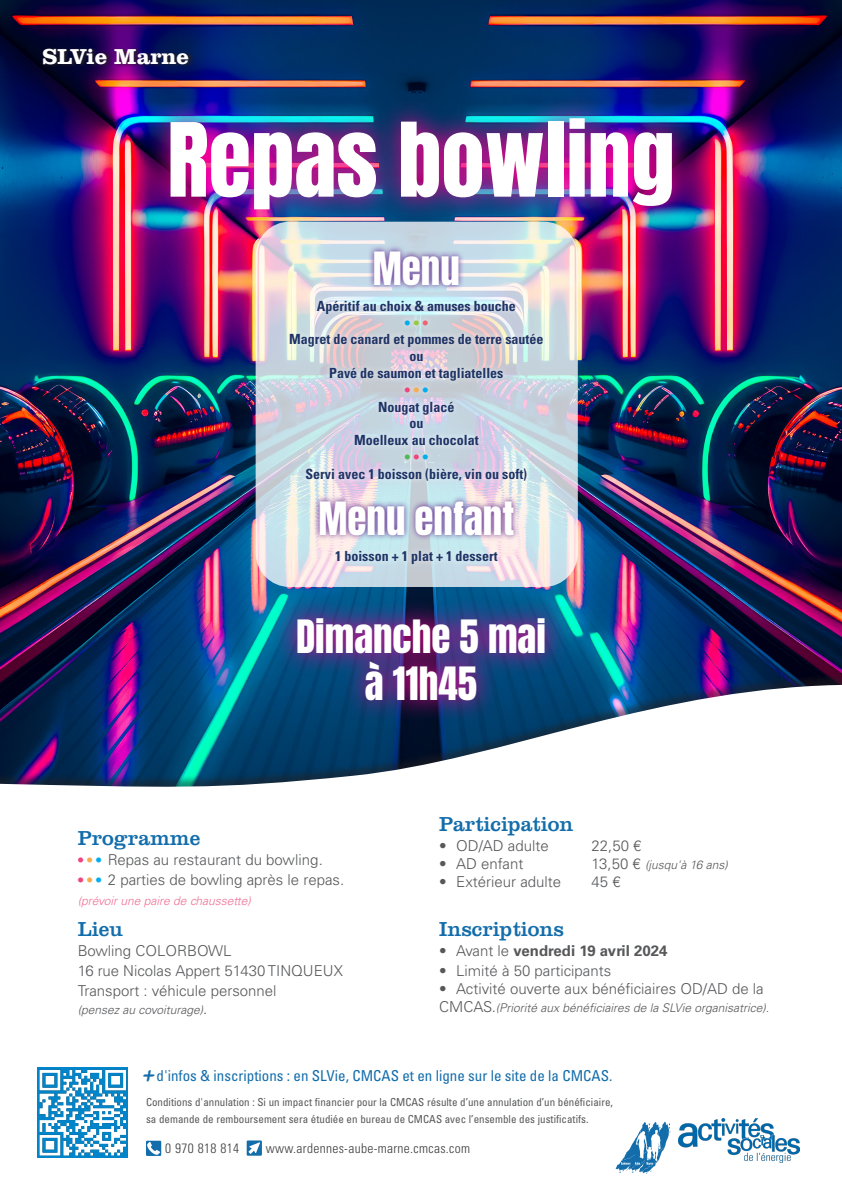
<style>
.page{position:relative;width:842px;height:1191px;background:#fff}
.page>*{position:absolute;margin:0;border:0;box-sizing:border-box;transform-origin:0 0}
.t1{font:86.8px "Anton";color:#fff}
.t2{font:39px "Anton";color:#fff}
.t3{font:35px "PR8 Charade";color:#136dab}
.t4{font:700 22.4px "Clarendon LT Std";color:#fff}
.t5{font:21px "Clarendon LT Std";color:#136dab}
.t6{font:300 15px "Univers LT Std";color:#57585a}
.t7{font:condensed 15px "Univers LT Std";color:#136dab}
.t8{font:700 15px "Univers LT Std";color:#57585a}
.t9{font:700 condensed 14px "Univers LT Std";color:#1f3466}
.t10{font:700 condensed 14px "Univers LT Std";color:#00aeef}
.t11{font:700 condensed 14px "Univers LT Std";color:#ef4480}
.t12{font:700 condensed 14px "Univers LT Std";color:#4fb953}
.DETAILS{font:300 condensed 13.5px "Univers LT Std";letter-spacing:.025em;color:#3e3e3f}
.t13{font:italic 300 12px "Univers LT Std";color:#57585a}
.t14{font:italic 300 12px "Univers LT Std";color:#f17094}
.DETAILS-2{font:condensed 11px/17px "Univers LT Std";color:#57585a}
.s1{color:#97c93c}
.s2{color:#ec6373}
.s3{color:#faac4d}
.s4{color:#00aeef}
.s5{color:#ef4480}
.s6{font-weight:700;font-stretch:condensed;font-size:14px;color:#ef4480}
.s7{font-weight:700;font-stretch:condensed;font-size:14px;color:#faac4d}
.s8{font-weight:700;font-stretch:condensed;font-size:14px;color:#00aeef}
.s9{font-style:normal;font-size:15px}
.s10{font-weight:300}
</style>
<div class="page">
<img style="left:0;top:0;width:842px;height:673px">
<div style="left:0;top:673px;width:842px;height:234px;background:#231f20;opacity:.5"></div>
<svg style="left:0;top:685px;width:842px;height:221px"></svg>
<img style="left:679px;top:1118px;width:120px;height:44px">
<svg style="left:615px;top:1121px;width:55px;height:52px"></svg>
<div style="left:43px;top:46px;width:152px;height:22px;background:#231f20;opacity:.9"></div>
<svg style="left:146px;top:1140px;width:15px;height:16px"></svg>
<svg style="left:247px;top:1140px;width:15px;height:15px"></svg>
<img style="left:147px;top:95px;width:548px;height:137px">
<svg style="left:274px;top:595px;width:294px;height:128px;background:#2c3c7c"></svg>
<img style="left:38px;top:1067px;width:90px;height:90px">
<svg style="left:256px;top:222px;width:322px;height:365px;background:#d8dee3"></svg>
<svg style="left:368px;top:245px;width:97px;height:46px;background:#9d90c2"></svg>
<div style="left:283px;top:294px;width:266px;height:192px;background:#fff;opacity:.75"></div>
<svg style="left:313px;top:494px;width:206px;height:47px;background:#ab99c3"></svg>
<div style="left:330px;top:544px;width:173px;height:26px;background:#fff;opacity:.75"></div>
<p class="t4" style="left:43px;top:43px;width:148px">SLVie Marne</p>
<p class="t1" style="left:167px;top:116px;width:509px">Repas bowling</p>
<p class="t2" style="left:373px;top:248px;width:89px">Menu</p>
<p class="t9" style="left:317px;top:297px;width:201px">Apéritif au choix &amp; amuses bouche</p>
<p class="t10" style="left:404px;top:314px;width:25px">•<span class="s1">•</span><span class="s2">•</span></p>
<p class="t9" style="left:289px;top:331px;width:256px">Magret de canard et pommes de terre sautée</p>
<p class="t9" style="left:409px;top:347px;width:15px">ou</p>
<p class="t9" style="left:329px;top:364px;width:176px">Pavé de saumon et tagliatelles</p>
<p class="t11" style="left:404px;top:381px;width:25px">•<span class="s3">•</span><span class="s4">•</span></p>
<p class="t9" style="left:378px;top:398px;width:78px">Nougat glacé</p>
<p class="t9" style="left:409px;top:415px;width:15px">ou</p>
<p class="t9" style="left:354px;top:431px;width:126px">Moelleux au chocolat</p>
<p class="t12" style="left:404px;top:448px;width:25px">• <span class="s5">•</span><span class="s4">•</span></p>
<p class="t9" style="left:305px;top:465px;width:223px">Servi avec 1 boisson (bière, vin ou soft)</p>
<p class="t2" style="left:318px;top:498px;width:197px">Menu enfant</p>
<p class="t9" style="left:335px;top:547px;width:164px">1 boisson + 1 plat + 1 dessert</p>
<p class="t2" style="left:296px;top:616px;width:251px">Dimanche 5 mai</p>
<p class="t2" style="left:365px;top:663px;width:114px">à 11h45</p>
<p class="t5" style="left:78px;top:825px;width:124px">Programme</p>
<p class="t6" style="left:78px;top:850px;width:247px"><span class="s6">•</span> <span class="s7">•</span> <span class="s8">•</span> Repas au restaurant du bowling.</p>
<p class="t6" style="left:78px;top:870px;width:268px"><span class="s6">•</span> <span class="s7">•</span> <span class="s8">•</span> 2 parties de bowling après le repas.</p>
<p class="t14" style="left:78px;top:893px;width:175px">(prévoir une paire de chaussette)</p>
<p class="t5" style="left:78px;top:916px;width:47px">Lieu</p>
<p class="t6" style="left:78px;top:941px;width:155px">Bowling COLORBOWL</p>
<p class="t6" style="left:78px;top:961px;width:267px">16 rue Nicolas Appert 51430 TINQUEUX</p>
<p class="t6" style="left:78px;top:981px;width:200px">Transport : véhicule personnel</p>
<p class="t13" style="left:78px;top:1002px;width:131px">(pensez au covoiturage)<span class="s9">.</span></p>
<p class="t5" style="left:439px;top:812px;width:136px">Participation</p>
<p class="t6" style="left:439px;top:836px;width:111px">• OD/AD adulte</p>
<p class="t6" style="left:591px;top:836px;width:52px">22,50 €</p>
<p class="t6" style="left:439px;top:854px;width:86px">• AD enfant</p>
<p class="t13" style="left:591px;top:857px;width:138px"><span class="s9">13,50 €</span> (jusqu'à 16 ans)</p>
<p class="t6" style="left:439px;top:872px;width:124px">• Extérieur adulte</p>
<p class="t6" style="left:591px;top:872px;width:31px">45 €</p>
<p class="t5" style="left:439px;top:916px;width:126px">Inscriptions</p>
<p class="t8" style="left:439px;top:942px;width:230px"><span class="s10">• Avant le</span> vendredi 19 avril 2024</p>
<p class="t6" style="left:439px;top:961px;width:174px">• Limité à 50 participants</p>
<p class="t6" style="left:439px;top:979px;width:326px">• Activité ouverte aux bénéficiaires OD/AD de la</p>
<p class="t13" style="left:439px;top:1000px;width:331px"><span class="s9">CMCAS.</span>(Priorité aux bénéficiaires de la SLVie organisatrice).</p>
<p class="t3" style="left:140px;top:1046px;width:17px">+</p>
<p class="t7" style="left:156px;top:1065px;width:457px">d'infos &amp; inscriptions : en SLVie, CMCAS et en ligne sur le site de la CMCAS.</p>
<p class="DETAILS-2" style="left:146px;top:1093px;width:468px">Conditions d'annulation : Si un impact financier pour la CMCAS résulte d’une annulation d’un bénéficiaire, sa demande de remboursement sera étudiée en bureau de CMCAS avec l’ensemble des justificatifs.</p>
<p class="DETAILS" style="left:165px;top:1139px;width:75px">0 970 818 814</p>
<p class="DETAILS" style="left:266px;top:1139px;width:206px">www.ardennes-aube-marne.cmcas.com</p>
</div>
